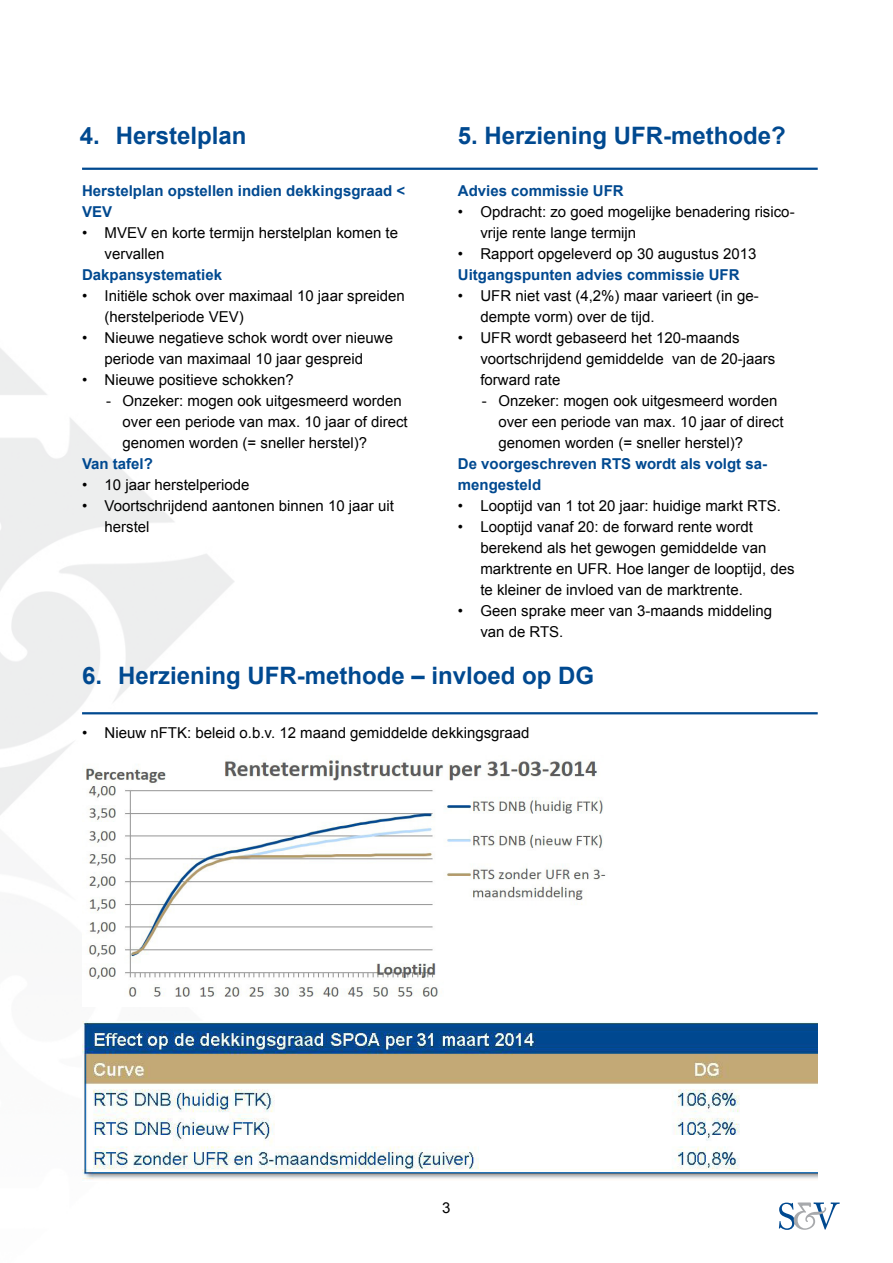
<style>
.page{position:relative;width:893px;height:1263px;background:#fff}
.page>*{position:absolute;margin:0;border:0;box-sizing:border-box;transform-origin:0 0}
.t1{font:700 24px "Arial";color:#004990}
.t2{font:15px/21px "Arial";color:#000}
.t3{font:700 15px/21px "Arial";color:#004990}
</style>
<div class="page">
<svg style="left:779px;top:1202px;width:61px;height:28px"></svg>
<hr style="left:82px;top:168px;width:736px;height:2px;background:#004990">
<hr style="left:82px;top:712px;width:736px;height:2px;background:#004990">
<img style="left:82px;top:755px;width:524px;height:242px">
<img style="left:82px;top:1021px;width:736px;height:160px">
<h1 class="t1" style="left:458px;top:127px;width:330px">5. Herziening UFR-methode?</h1>
<p class="t3" style="left:458px;top:181px;width:167px">Advies commissie UFR</p>
<p class="t2" style="left:480px;top:201px;width:316px;text-indent:-22px">• Opdracht: zo goed mogelijke benadering risico&shy;vrije rente lange termijn</p>
<p class="t2" style="left:458px;top:243px;width:300px">• Rapport opgeleverd op 30 augustus 2013</p>
<p class="t3" style="left:458px;top:265px;width:283px">Uitgangspunten advies commissie UFR</p>
<p class="t2" style="left:480px;top:285px;width:280px;text-indent:-22px">• UFR niet vast (4,2%) maar varieert (in ge&shy;dempte vorm) over de tijd.</p>
<p class="t2" style="left:480px;top:327px;width:297px;text-indent:-22px">• UFR wordt gebaseerd het 120-maands voortschrijdend gemiddelde van de 20-jaars forward rate</p>
<p class="t2" style="left:498px;top:390px;width:287px;text-indent:-16px">- Onzeker: mogen ook uitgesmeerd worden over een periode van max. 10 jaar of direct genomen worden (= sneller herstel)?</p>
<p class="t3" style="left:458px;top:454px;width:311px">De voorgeschreven RTS wordt als volgt sa&shy;mengesteld</p>
<p class="t2" style="left:458px;top:495px;width:325px">• Looptijd van 1 tot 20 jaar: huidige markt RTS.</p>
<p class="t2" style="left:480px;top:516px;width:316px;text-indent:-22px">• Looptijd vanaf 20: de forward rente wordt berekend als het gewogen gemiddelde van marktrente en UFR. Hoe langer de looptijd, des te kleiner de invloed van de marktrente.</p>
<p class="t2" style="left:480px;top:600px;width:293px;text-indent:-22px">• Geen sprake meer van 3-maands middeling van de RTS.</p>
<h1 class="t1" style="left:82px;top:667px;width:514px">6. Herziening UFR-methode – invloed op DG</h1>
<p class="t2" style="left:82px;top:722px;width:449px">• Nieuw nFTK: beleid o.b.v. 12 maand gemiddelde dekkingsgraad</p>
<h1 class="t1" style="left:80px;top:127px;width:168px">4. Herstelplan</h1>
<p class="t3" style="left:82px;top:181px;width:325px">Herstelplan opstellen indien dekkingsgraad &lt;<br>VEV</p>
<p class="t2" style="left:105px;top:222px;width:295px;text-indent:-23px">• MVEV en korte termijn herstelplan komen te vervallen</p>
<p class="t3" style="left:82px;top:265px;width:142px">Dakpansystematiek</p>
<p class="t2" style="left:105px;top:285px;width:302px;text-indent:-23px">• Initiële schok over maximaal 10 jaar spreiden (herstelperiode VEV)</p>
<p class="t2" style="left:82px;top:327px;width:312px;text-align:center">• Nieuwe negatieve schok wordt over nieuwe periode van maximaal 10 jaar gespreid</p>
<p class="t2" style="left:82px;top:369px;width:213px">• Nieuwe positieve schokken?</p>
<p class="t2" style="left:123px;top:390px;width:287px;text-indent:-16px">- Onzeker: mogen ook uitgesmeerd worden over een periode van max. 10 jaar of direct genomen worden (= sneller herstel)?</p>
<p class="t3" style="left:82px;top:454px;width:72px">Van tafel?</p>
<p class="t2" style="left:82px;top:474px;width:169px">• 10 jaar herstelperiode</p>
<p class="t2" style="left:105px;top:495px;width:291px;text-indent:-23px">• Voortschrijdend aantonen binnen 10 jaar uit herstel</p>
<p class="t2" style="left:442px;top:1199px;width:10px">3</p>
</div>
